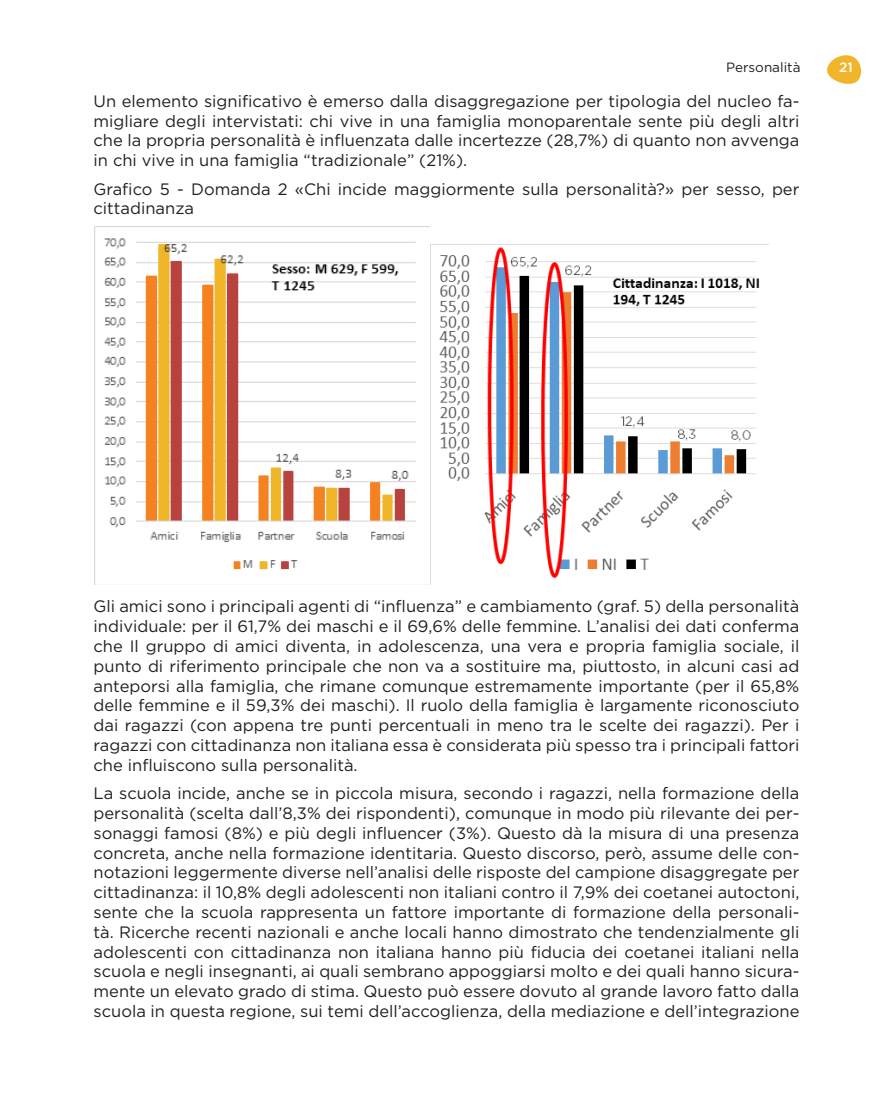
<style>
.page{position:relative;width:893px;height:1106px;background:#fff}
.page>*{position:absolute;margin:0;border:0;box-sizing:border-box;transform-origin:0 0}
.t1{font:16.5px/19.8px "Gotham";color:#231f20;text-align:justify}
.t2{font:13.5px "Gotham";color:#231f20}
.t3{font:500 13.5px "Gotham";color:#fff}
</style>
<div class="page">
<svg style="left:827px;top:55px;width:35px;height:29px"></svg>
<img style="left:94px;top:227px;width:322px;height:357px">
<img style="left:430px;top:244px;width:338px;height:340px">
<p class="t2" style="left:726px;top:59px;width:76px">Personalità</p>
<p class="t3" style="left:839px;top:59px;width:15px">21</p>
<p class="t1" style="left:94px;top:91px;width:707px">Un elemento significativo è emerso dalla disaggregazione per tipologia del nucleo fa&shy;migliare degli intervistati: chi vive in una famiglia monoparentale sente più degli altri che la propria personalità è influenzata dalle incertezze (28,7%) di quanto non avvenga in chi vive in una famiglia “tradizionale” (21%).</p>
<p class="t1" style="left:94px;top:178px;width:707px">Grafico 5 - Domanda 2 «Chi incide maggiormente sulla personalità?» per sesso, per cittadinanza</p>
<p class="t1" style="left:94px;top:596px;width:707px">Gli amici sono i principali agenti di “influenza” e cambiamento (graf. 5) della personalità individuale: per il 61,7% dei maschi e il 69,6% delle femmine. L’analisi dei dati conferma che Il gruppo di amici diventa, in adolescenza, una vera e propria famiglia sociale, il punto di riferimento principale che non va a sostituire ma, piuttosto, in alcuni casi ad anteporsi alla famiglia, che rimane comunque estremamente importante (per il 65,8% delle femmine e il 59,3% dei maschi). Il ruolo della famiglia è largamente riconosciuto dai ragazzi (con appena tre punti percentuali in meno tra le scelte dei ragazzi). Per i ragazzi con cittadinanza non italiana essa è considerata più spesso tra i principali fattori che influiscono sulla personalità.</p>
<p class="t1" style="left:94px;top:783px;width:707px">La scuola incide, anche se in piccola misura, secondo i ragazzi, nella formazione della personalità (scelta dall’8,3% dei rispondenti), comunque in modo più rilevante dei per&shy;sonaggi famosi (8%) e più degli influencer (3%). Questo dà la misura di una presenza concreta, anche nella formazione identitaria. Questo discorso, però, assume delle con&shy;notazioni leggermente diverse nell’analisi delle risposte del campione disaggregate per cittadinanza: il 10,8% degli adolescenti non italiani contro il 7,9% dei coetanei autoctoni, sente che la scuola rappresenta un fattore importante di formazione della personali&shy;tà. Ricerche recenti nazionali e anche locali hanno dimostrato che tendenzialmente gli adolescenti con cittadinanza non italiana hanno più fiducia dei coetanei italiani nella scuola e negli insegnanti, ai quali sembrano appoggiarsi molto e dei quali hanno sicura&shy;mente un elevato grado di stima. Questo può essere dovuto al grande lavoro fatto dalla scuola in questa regione, sui temi dell’accoglienza, della mediazione e dell’integrazione</p>
</div>
